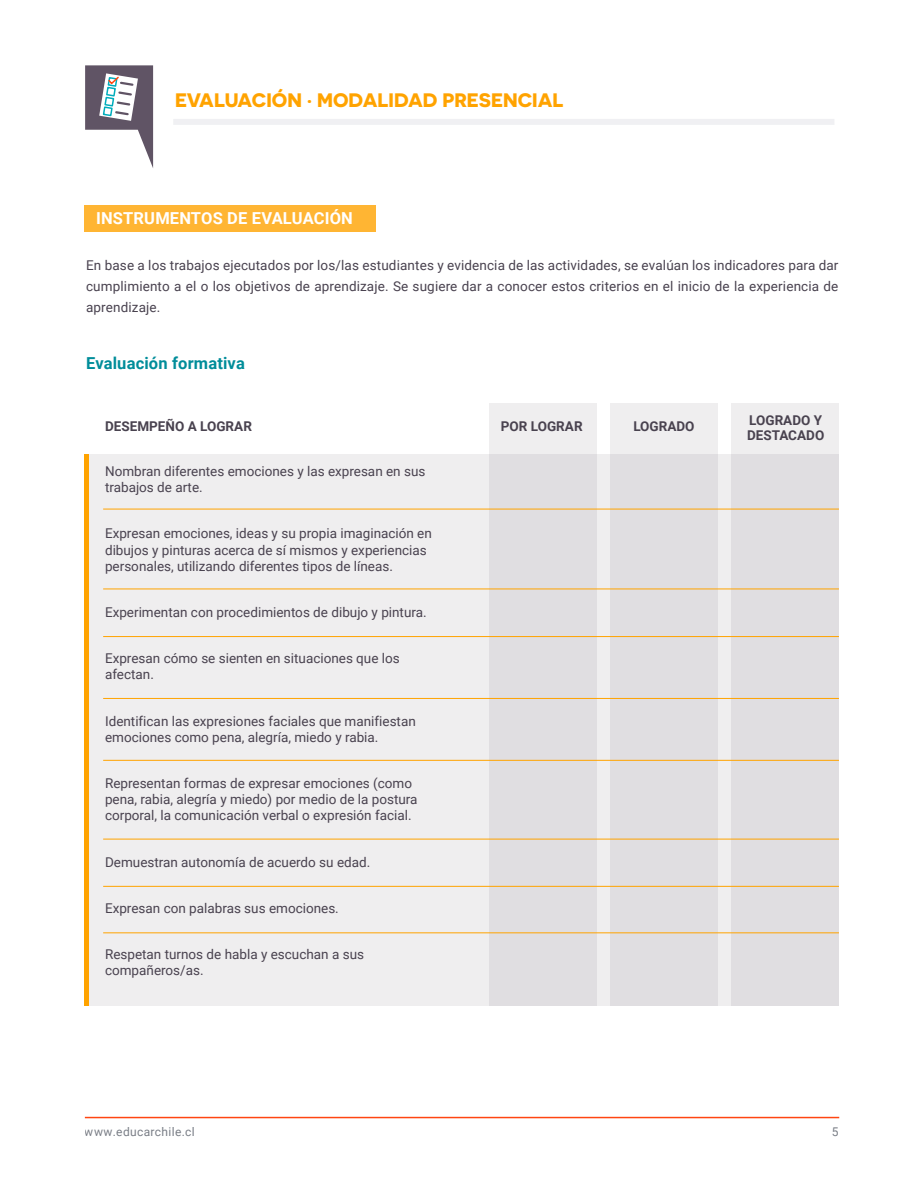
<style>
.page{position:relative;width:924px;height:1182px;background:#fff}
.page>*{position:absolute;margin:0;border:0;box-sizing:border-box;transform-origin:0 0}
.t1{font:700 19.5px "Novecentosanswide";color:#ffa300}
.t2{font:700 16.5px "Roboto";letter-spacing:.01em;color:#fff}
.t3{font:700 16.5px "Roboto";letter-spacing:.01em;color:#008d9a}
.t4{font:13.5px/16.2px "Roboto";color:#49424f}
.t5{font:700 13.5px/15px "Roboto";color:#49424f}
.t6{font:12px "Roboto";letter-spacing:.03em;color:#3f4551}
</style>
<div class="page">
<hr style="left:85px;top:1117px;width:754px;height:1px;background:#ff4612">
<div style="left:173px;top:119px;width:661px;height:6px;background:#f0f0f3"></div>
<div style="left:85px;top:205px;width:291px;height:27px;background:#ffb533"></div>
<svg style="left:85px;top:65px;width:68px;height:103px"></svg>
<div style="left:489px;top:403px;width:108px;height:603px;background:#efeeef"></div>
<div style="left:610px;top:403px;width:108px;height:603px;background:#efeeef"></div>
<div style="left:731px;top:403px;width:108px;height:603px;background:#efeeef"></div>
<div style="left:85px;top:454px;width:754px;height:552px;background:linear-gradient(to right,#f3f2f2,#dedcde)"></div>
<hr style="left:85px;top:454px;width:4px;height:552px;background:#ffa300">
<hr style="left:103px;top:509px;width:736px;height:1px;background:#ffa300">
<hr style="left:103px;top:589px;width:736px;height:1px;background:#ffa300">
<hr style="left:103px;top:636px;width:736px;height:1px;background:#ffa300">
<hr style="left:103px;top:698px;width:736px;height:1px;background:#ffa300">
<hr style="left:103px;top:760px;width:736px;height:1px;background:#ffa300">
<hr style="left:103px;top:839px;width:736px;height:1px;background:#ffa300">
<hr style="left:103px;top:886px;width:736px;height:1px;background:#ffa300">
<hr style="left:103px;top:932px;width:736px;height:1px;background:#ffa300">
<h1 class="t1" style="left:175px;top:88px;width:390px">EVALUACIÓN · MODALIDAD PRESENCIAL</h1>
<p class="t2" style="left:96px;top:207px;width:258px">INSTRUMENTOS DE EVALUACIÓN</p>
<p class="t4" style="left:86px;top:254px;width:754px;line-height:21px;text-align:justify">En base a los trabajos ejecutados por los/las estudiantes y evidencia de las actividades, se evalúan los indicadores para dar cumplimiento a el o los objetivos de aprendizaje. Se sugiere dar a conocer estos criterios en el inicio de la experiencia de aprendizaje.</p>
<p class="t3" style="left:86px;top:352px;width:160px">Evaluación formativa</p>
<p class="t5" style="left:105px;top:419px;width:148px">DESEMPEÑO A LOGRAR</p>
<p class="t5" style="left:501px;top:419px;width:83px">POR LOGRAR</p>
<p class="t5" style="left:633px;top:419px;width:63px">LOGRADO</p>
<p class="t5" style="left:747px;top:413px;width:79px">LOGRADO Y<br>DESTACADO</p>
<p class="t4" style="left:105px;top:463px;width:322px">Nombran diferentes emociones y las expresan en sus trabajos de arte.</p>
<p class="t4" style="left:105px;top:525px;width:328px">Expresan emociones, ideas y su propia imaginación en dibujos y pinturas acerca de sí mismos y experiencias personales, utilizando diferentes tipos de líneas.</p>
<p class="t4" style="left:105px;top:604px;width:323px">Experimentan con procedimientos de dibujo y pintura.</p>
<p class="t4" style="left:105px;top:650px;width:296px">Expresan cómo se sienten en situaciones que los afectan.</p>
<p class="t4" style="left:105px;top:712px;width:312px">Identifican las expresiones faciales que manifiestan emociones como pena, alegría, miedo y rabia.</p>
<p class="t4" style="left:105px;top:775px;width:314px">Representan formas de expresar emociones (como pena, rabia, alegría y miedo) por medio de la postura corporal, la comunicación verbal o expresión facial.</p>
<p class="t4" style="left:105px;top:853px;width:267px">Demuestran autonomía de acuerdo su edad.</p>
<p class="t4" style="left:105px;top:899px;width:235px">Expresan con palabras sus emociones.</p>
<p class="t4" style="left:105px;top:946px;width:261px">Respetan turnos de habla y escuchan a sus compañeros/as.</p>
<p class="t6" style="left:85px;top:1123px;width:111px">www.educarchile.cl</p>
<p class="t6" style="left:832px;top:1123px;width:8px">5</p>
</div>
